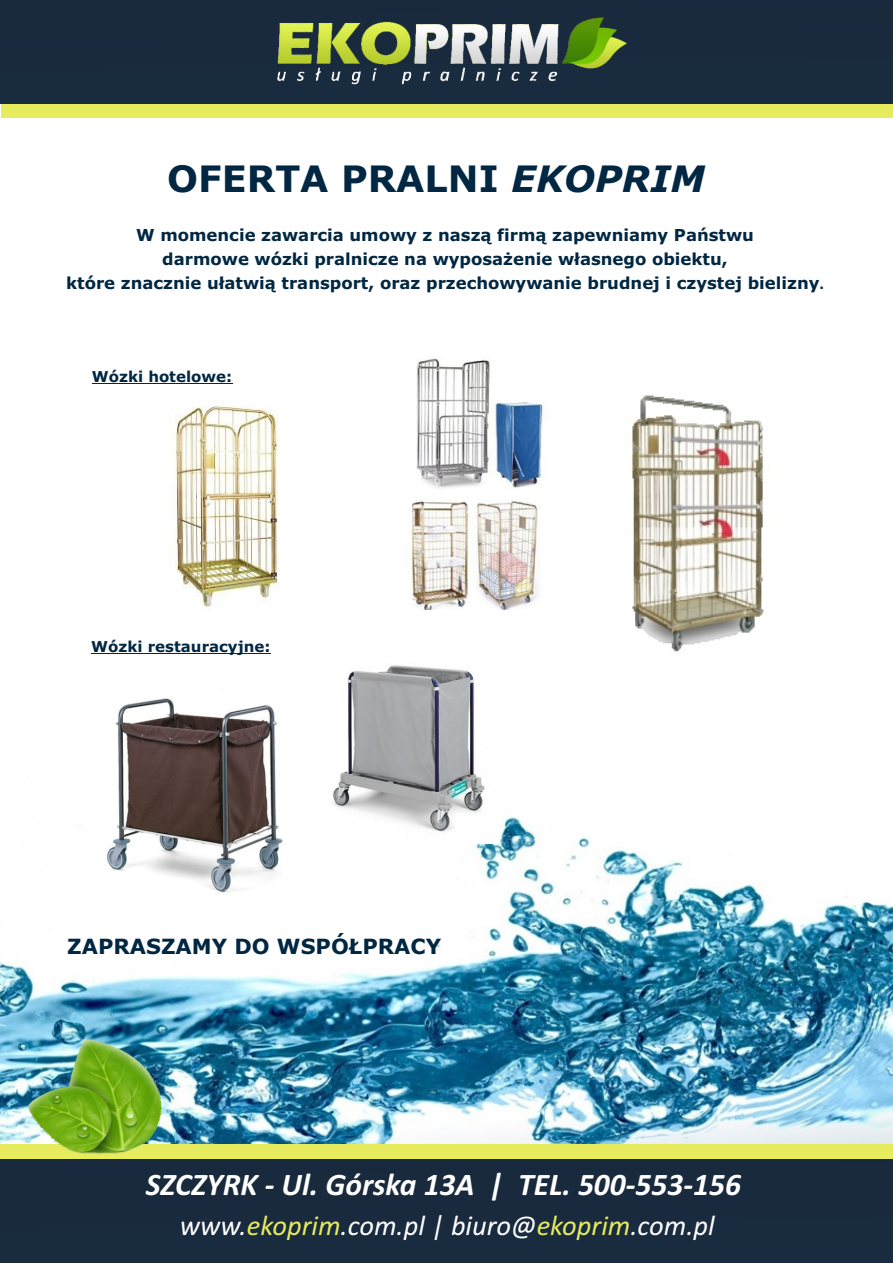
<style>
.page{position:relative;width:893px;height:1263px;background:#fff}
.page>*{position:absolute;margin:0;border:0;box-sizing:border-box;transform-origin:0 0}
.t1{font:700 36.45px "Verdana";color:#012742}
.t2{font:italic 700 31.5px "Calibri";color:#fff}
.t3{font:italic 28.5px "Calibri";color:#fff}
.t4{font:700 21px "Verdana";color:#012742}
.t5{font:700 16.5px/24px "Verdana";color:#012742;text-align:center}
.t6{font:700 15px "Verdana";color:#012742}
.s1{font-style:italic}
.s2{font-size:12.75px}
.s3{color:#e7eb5e}
</style>
<div class="page">
<img style="left:0;top:817px;width:893px;height:327px">
<div style="left:0;top:1144px;width:893px;height:118px;background:#e7eb5e"></div>
<div style="left:0;top:1159px;width:893px;height:103px;background:#192a3e"></div>
<div style="left:1px;top:10px;width:892px;height:108px;background:#e7eb5e"></div>
<div style="left:0;top:0;width:893px;height:104px;background:#192a3e"></div>
<img style="left:277px;top:17px;width:350px;height:68px">
<img style="left:29px;top:1040px;width:131px;height:114px">
<img style="left:175px;top:383px;width:104px;height:226px">
<img style="left:631px;top:395px;width:133px;height:257px">
<img style="left:408px;top:357px;width:135px;height:252px">
<img style="left:92px;top:698px;width:206px;height:196px">
<img style="left:316px;top:665px;width:183px;height:179px">
<hr style="left:92px;top:383px;width:140px;height:1px;background:#012742">
<hr style="left:91px;top:653px;width:179px;height:1px;background:#012742">
<h1 class="t1" style="left:167px;top:164px;width:539px">OFERTA PRALNI <span class="s1">EKOPRIM</span></h1>
<p class="t5" style="left:66px;top:224px;width:759px">W momencie zawarcia umowy z naszą firmą zapewniamy Państwu<br>darmowe wózki pralnicze na wyposażenie własnego obiektu,<br>które znacznie ułatwią transport, oraz przechowywanie brudnej i czystej bielizny<span class="s2">.</span></p>
<p class="t6" style="left:92px;top:370px;width:142px">Wózki hotelowe:</p>
<p class="t6" style="left:91px;top:640px;width:181px">Wózki restauracyjne:</p>
<p class="t4" style="left:67px;top:938px;width:375px">ZAPRASZAMY DO WSPÓŁPRACY</p>
<h2 class="t2" style="left:146px;top:1171px;width:597px">SZCZYRK - Ul. Górska 13A | TEL. 500-553-156</h2>
<h3 class="t3" style="left:180px;top:1213px;width:537px">www.<span class="s3">ekoprim</span>.com.pl | biuro@<span class="s3">ekoprim</span>.com.pl</h3>
</div>
